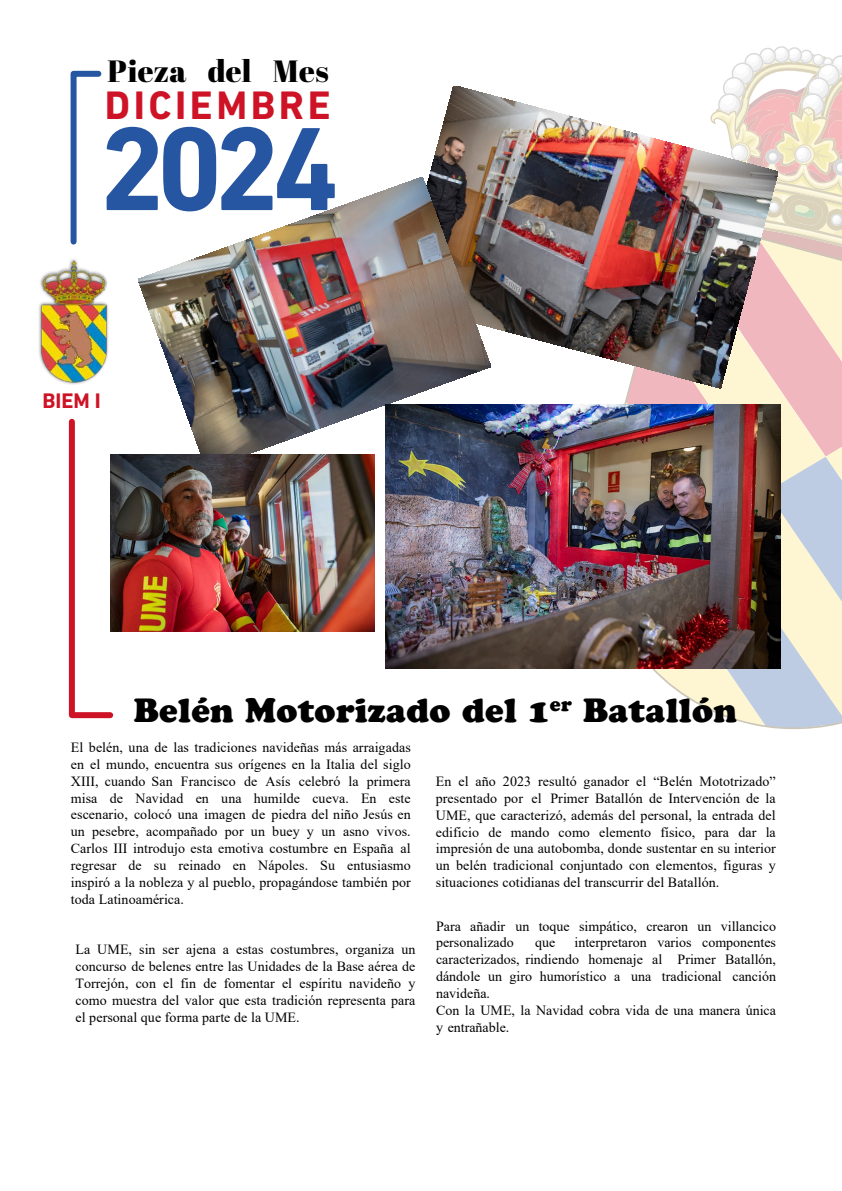
<style>
.page{position:relative;width:842px;height:1191px;background:#fff}
.page>*{position:absolute;margin:0;border:0;box-sizing:border-box;transform-origin:0 0}
.t1{font:700 120.5px "DIN Next LT Pro";color:#2655a2}
.t2{font:700 40.4px "DIN Next LT Pro";letter-spacing:.085em;color:#ce1326}
.t3{font:900 35px "Cooper";letter-spacing:.01em;color:#000}
.t4{font:30.7px "Abril Fatface";color:#000}
.t5{font:700 21.4px "DIN Next LT Pro";color:#ce1326}
.t6{font:14px/16.9px "Times New Roman";color:#000;text-align:justify}
</style>
<div class="page">
<svg style="left:723px;top:46px;width:119px;height:167px"></svg>
<svg style="left:583px;top:213px;width:259px;height:517px"></svg>
<svg style="left:68px;top:418px;width:48px;height:301px"></svg>
<svg style="left:70px;top:70px;width:32px;height:175px"></svg>
<img style="left:39px;top:259px;width:70px;height:126px">
<img style="left:429px;top:86px;width:348px;height:303px">
<img style="left:138px;top:177px;width:352px;height:278px">
<img style="left:385px;top:404px;width:396px;height:264px">
<img style="left:111px;top:455px;width:264px;height:176px">
<h3 class="t4" style="left:107px;top:49px;width:223px">Pieza del Mes</h3>
<h2 class="t2" style="left:105px;top:81px;width:227px">DICIEMBRE</h2>
<h1 class="t1" style="left:99px;top:99px;width:242px">2024</h1>
<h3 class="t5" style="left:42px;top:388px;width:60px">BIEM I</h3>
<h3 class="t3" style="left:134px;top:690px;width:605px">Belén Motorizado del 1<sup>er</sup> Batallón</h3>
<p class="t6" style="left:71px;top:738px;width:341px">El belén, una de las tradiciones navideñas más arraigadas en el mundo, encuentra sus orígenes en la Italia del siglo XIII, cuando San Francisco de Asís celebró la primera misa de Navidad en una humilde cueva. En este escenario, colocó una imagen de piedra del niño Jesús en un pesebre, acompañado por un buey y un asno vivos.<br>Carlos III introdujo esta emotiva costumbre en España al regresar de su reinado en Nápoles. Su entusiasmo inspiró a la nobleza y al pueblo, propagándose también por toda Latinoamérica.</p>
<p class="t6" style="left:75px;top:940px;width:341px">La UME, sin ser ajena a estas costumbres, organiza un concurso de belenes entre las Unidades de la Base aérea de Torrejón, con el fin de fomentar el espíritu navideño y como muestra del valor que esta tradición representa para el personal que forma parte de la UME.</p>
<p class="t6" style="left:436px;top:772px;width:341px">En el año 2023 resultó ganador el “Belén Mototrizado” presentado por el Primer Batallón de Intervención de la UME, que caracterizó, además del personal, la entrada del edificio de mando como elemento físico, para dar la impresión de una autobomba, donde sustentar en su interior un belén tradicional conjuntado con elementos, figuras y situaciones cotidianas del transcurrir del Batallón.</p>
<p class="t6" style="left:436px;top:917px;width:341px">Para añadir un toque simpático, crearon un villancico personalizado</p>
<p class="t6" style="left:436px;top:934px;width:341px;text-align:left;text-indent:138px">interpretaron varios componentes caracterizados, rindiendo homenaje al Primer Batallón, dándole un giro humorístico a una tradicional canción navideña.<br>Con la UME, la Navidad cobra vida de una manera única y entrañable.</p>
<p class="t6" style="left:535px;top:934px;width:22px">que</p>
</div>
